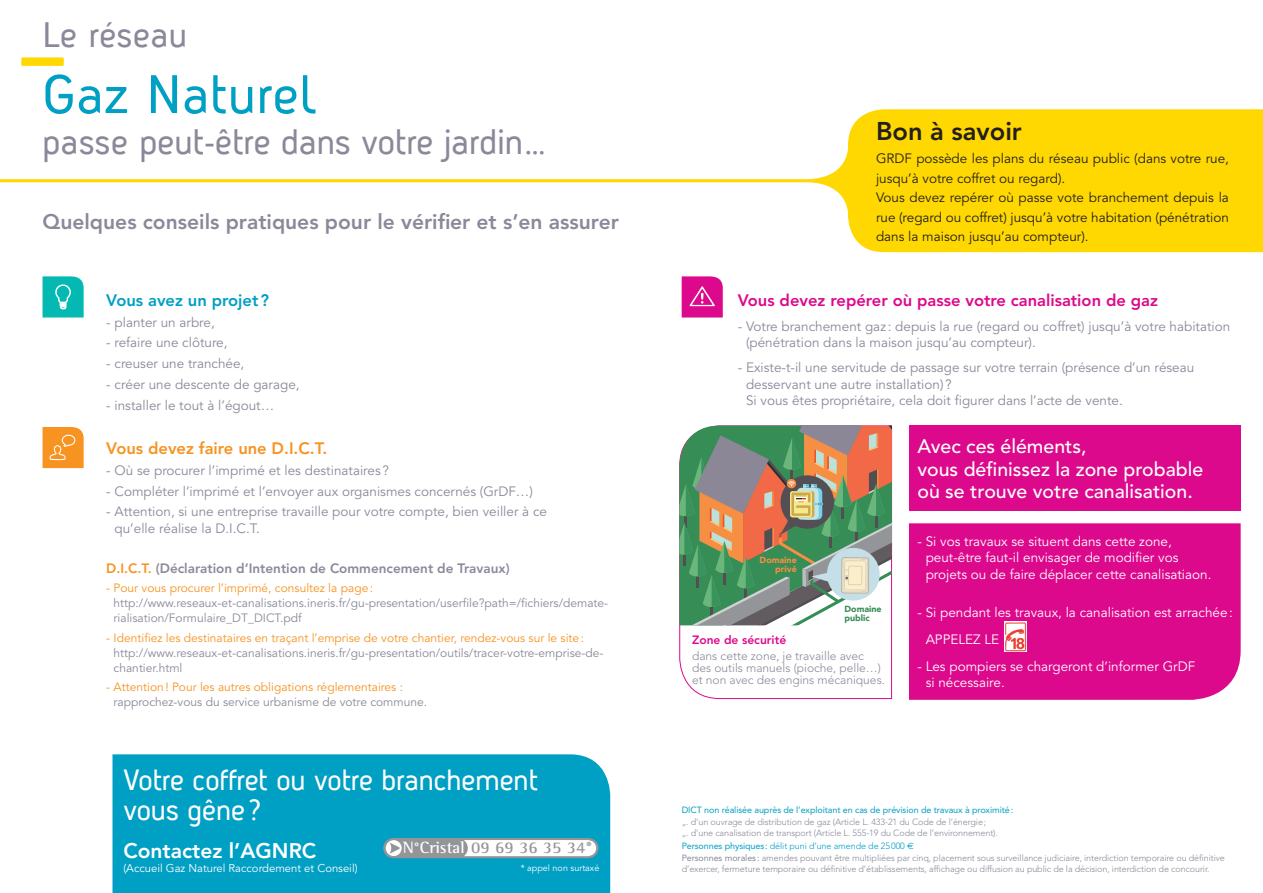
<style>
.page{position:relative;width:1263px;height:893px;background:#fff}
.page>*{position:absolute;margin:0;border:0;box-sizing:border-box;transform-origin:0 0}
.t1{font:52.5px "Antagometrica BTW01";letter-spacing:.02em;color:#009fc4}
.t2{font:34.5px "Antagometrica BTW01";letter-spacing:.005em;color:#89899a}
.t3{font:28.5px/30px "Antagometrica BTW01";color:#fff}
.Texte_courant{font:800 25.5px "Avenir";color:#231f20}
.t4{font:800 21px "Avenir";color:#89899a}
.Texte_courant-2{font:800 21px "Avenir";color:#fff}
.t5{font:500 19.5px "Avenir";color:#fff}
.t6{font:700 16.8px "Rotis Semi Serif";color:#939598}
.Titre_dans_cartouche{font:800 16.5px "Avenir";color:#dd098c}
.Titre_dans_cartouche-2{font:800 16.5px "Avenir";color:#f79321}
.Titre_dans_cartouche-3{font:800 16.5px "Avenir";color:#009fc4}
.Texte_courant-3{font:13.5px/16.5px "Avenir";color:#89899a}
.Texte_courant-4{font:13.5px/16.5px "Avenir";color:#fff}
.Texte_courant-5{font:13.5px/19.5px "Avenir";color:#231f20}
.Texte_courant-6{font:800 13.5px "Avenir";color:#89899a}
.Texte_courant-7{font:12px/15px "Avenir";color:#89899a}
.Texte_courant-8{font:12px/15px "Avenir";color:#f79321}
.t7{font:300 12px/12px "Avenir";color:#89899a}
.t8{font:800 12px "Avenir";color:#dd098c}
.Texte_courant-9{font:11.25px "Avenir";color:#fff}
.t9{font:300 9px/10.5px "Avenir";letter-spacing:-.01em;color:#89899a}
.t10{font:9px "Avenir";letter-spacing:-.01em;color:#009fc4}
.t11{font:300 9px "Avenir";letter-spacing:-.01em;color:#009fc4}
.Texte_courant-10{font:9px "Avenir";color:#fff}
.t12{font:900 8.85px/8.9px "Avenir";color:#378d56}
.t13{font:900 8.85px/8.9px "Avenir";color:#f68f43;text-align:right}
.s1{color:#f79321}
.s2{color:#89899a}
.s3{color:#fff}
.s4{font-weight:400}
.s5{font-family:"Euro Sans";font-weight:400}
</style>
<div class="page">
<div style="left:112px;top:754px;width:498px;height:139px;background:#009fc4"></div>
<div style="left:848px;top:109px;width:415px;height:143px;background:#ffd801"></div>
<svg style="left:383px;top:838px;width:216px;height:20px"></svg>
<svg style="left:43px;top:276px;width:41px;height:41px;background:#1cbfb8"></svg>
<svg style="left:43px;top:427px;width:41px;height:41px;background:#f79c33"></svg>
<svg style="left:0;top:149px;width:848px;height:63px"></svg>
<div style="left:21px;top:57px;width:43px;height:9px;background:#ffd801;border-radius:2px"></div>
<div style="left:909px;top:426px;width:332px;height:85px;background:#dd098c"></div>
<div style="left:909px;top:523px;width:332px;height:177px;background:#dd098c"></div>
<img style="left:1005px;top:622px;width:22px;height:29px">
<svg style="left:679px;top:425px;width:213px;height:274px"></svg>
<svg style="left:682px;top:276px;width:41px;height:41px;background:#e02197"></svg>
<svg style="left:679px;top:426px;width:213px;height:199px;background:#8e9678"></svg>
<p class="t2" style="left:43px;top:14px;width:146px">Le réseau</p>
<p class="t1" style="left:43px;top:63px;width:275px">Gaz Naturel</p>
<p class="t2" style="left:43px;top:121px;width:506px">passe peut-être dans votre jardin…</p>
<p class="t4" style="left:43px;top:209px;width:578px">Quelques conseils pratiques pour le vérifier et s’en assurer</p>
<p class="Titre_dans_cartouche-3" style="left:106px;top:290px;width:164px">Vous avez un projet?</p>
<p class="Texte_courant-3" style="left:106px;top:314px;width:110px">- planter un arbre,</p>
<p class="Texte_courant-3" style="left:106px;top:335px;width:123px">- refaire une clôture,</p>
<p class="Texte_courant-3" style="left:106px;top:356px;width:140px">- creuser une tranchée,</p>
<p class="Texte_courant-3" style="left:106px;top:376px;width:195px">- créer une descente de garage,</p>
<p class="Texte_courant-3" style="left:106px;top:397px;width:169px">- installer le tout à l’égout…</p>
<p class="Titre_dans_cartouche-2" style="left:106px;top:439px;width:222px">Vous devez faire une D.I.C.T.</p>
<p class="Texte_courant-3" style="left:106px;top:462px;width:284px">- Où se procurer l’imprimé et les destinataires ?</p>
<p class="Texte_courant-3" style="left:106px;top:483px;width:428px">- Compléter l’imprimé et l’envoyer aux organismes concernés (GrDF…)</p>
<p class="Texte_courant-3" style="left:115px;top:504px;width:434px;text-indent:-8px">- Attention, si une entreprise travaille pour votre compte, bien veiller à ce qu’elle réalise la D.I.C.T.</p>
<p class="Texte_courant-6" style="left:106px;top:560px;width:405px"><span class="s1">D.I.C.T.</span> (Déclaration d’Intention de Commencement de Travaux)</p>
<p class="Texte_courant-7" style="left:114px;top:581px;width:496px;text-indent:-7px"><span class="s1">- Pour vous procurer l’imprimé, consultez la page: </span>http://www.reseaux-et-canalisations.ineris.fr/gu-presentation/userfile?path=/fichiers/demate&shy;rialisation/Formulaire_DT_DICT.pdf</p>
<p class="Texte_courant-7" style="left:114px;top:630px;width:491px;text-indent:-7px"><span class="s1">- Identifiez les destinataires en traçant l’emprise de votre chantier, rendez-vous sur le site: </span>http://www.reseaux-et-canalisations.ineris.fr/gu-presentation/outils/tracer-votre-emprise-de&shy;chantier.html</p>
<p class="Texte_courant-8" style="left:114px;top:679px;width:315px;text-indent:-7px">- Attention! Pour les autres obligations réglementaires : <span class="s2">rapprochez-vous du service urbanisme de votre commune.</span></p>
<p class="t3" style="left:123px;top:765px;width:416px">Votre coffret ou votre branchement vous gêne ?</p>
<p class="Texte_courant-2" style="left:123px;top:838px;width:194px">Contactez l’AGNRC</p>
<p class="Texte_courant-9" style="left:123px;top:861px;width:236px">(Accueil Gaz Naturel Raccordement et Conseil)</p>
<p class="Texte_courant-10" style="left:521px;top:862px;width:80px">* appel non surtaxé</p>
<p class="t6" style="left:403px;top:837px;width:191px"><span class="s3">N°Cristal</span> 09 69 36 35 34*</p>
<p class="Texte_courant" style="left:876px;top:116px;width:147px">Bon à savoir</p>
<p class="Texte_courant-5" style="left:876px;top:149px;width:354px">GRDF possède les plans du réseau public (dans votre rue, jusqu’à votre coffret ou regard).</p>
<p class="Texte_courant-5" style="left:876px;top:188px;width:354px;text-align:justify">Vous devez repérer où passe vote branchement depuis la rue (regard ou coffret) jusqu’à votre habitation (pénétration dans la maison jusqu’au compteur).</p>
<p class="Titre_dans_cartouche" style="left:738px;top:290px;width:422px">Vous devez repérer où passe votre canalisation de gaz</p>
<p class="Texte_courant-3" style="left:746px;top:318px;width:486px;text-indent:-8px">- Votre branchement gaz : depuis la rue (regard ou coffret) jusqu’à votre habitation (pénétration dans la maison jusqu’au compteur).</p>
<p class="Texte_courant-3" style="left:746px;top:360px;width:450px;text-indent:-8px">- Existe-t-il une servitude de passage sur votre terrain (présence d’un réseau desservant une autre installation) ?<br>Si vous êtes propriétaire, cela doit figurer dans l’acte de vente.</p>
<p class="t13" style="left:760px;top:555px;width:39px">Domaine privé</p>
<p class="t12" style="left:844px;top:604px;width:39px">Domaine public</p>
<p class="t8" style="left:692px;top:633px;width:96px">Zone de sécurité</p>
<p class="t7" style="left:692px;top:650px;width:194px">dans cette zone, je travaille avec des outils manuels (pioche, pelle…) et non avec des engins mécaniques.</p>
<p class="t5" style="left:917px;top:435px;width:171px">Avec ces éléments,</p>
<p class="t5" style="left:917px;top:457px;width:287px">vous définissez la zone probable</p>
<p class="t5" style="left:917px;top:480px;width:277px">où se trouve votre canalisation.</p>
<p class="Texte_courant-4" style="left:926px;top:533px;width:287px;text-indent:-8px">- Si vos travaux se situent dans cette zone, peut-être faut-il envisager de modifier vos projets ou de faire déplacer cette canalisatiaon.</p>
<p class="Texte_courant-4" style="left:926px;top:599px;width:309px;line-height:27px;text-indent:-8px">- Si pendant les travaux, la canalisation est arrachée:<br>APPELEZ LE</p>
<p class="Texte_courant-4" style="left:926px;top:658px;width:271px;text-indent:-8px">- Les pompiers se chargeront d’informer GrDF si nécessaire.</p>
<p class="t10" style="left:682px;top:804px;width:333px">DICT non réalisée auprès de l’exploitant en cas de prévision de travaux à proximité:</p>
<p class="t9" style="left:682px;top:817px;width:318px">„. d’un ouvrage de distribution de gaz (Article L. 433-21 du Code de l’énergie;<br>„. d’une canalisation de transport (Article L. 555-19 du Code de l’environnement).</p>
<p class="t11" style="left:682px;top:840px;width:234px"><span class="s4">Personnes physiques:</span> délit puni d’une amende de 25000 <span class="s5">€</span></p>
<p class="t9" style="left:682px;top:853px;width:545px"><span class="s4">Personnes morales:</span> amendes pouvant être multipliées par cinq, placement sous surveillance judiciaire, interdiction temporaire ou définitive d’exercer, fermeture temporaire ou définitive d’établissements, affichage ou diffusion au public de la décision, interdiction de concourir.</p>
</div>
